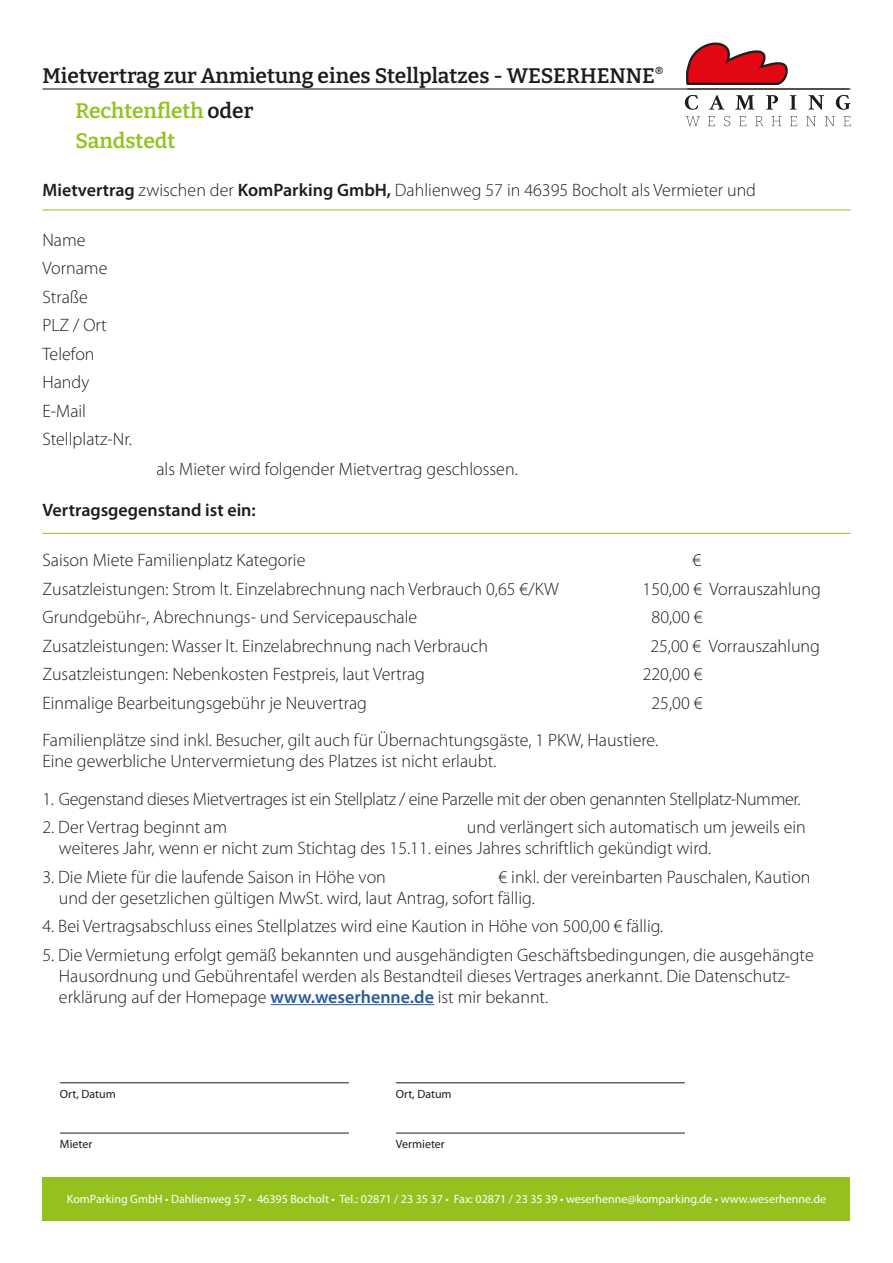
<style>
.page{position:relative;width:893px;height:1263px;background:#fff}
.page>*{position:absolute;margin:0;border:0;box-sizing:border-box;transform-origin:0 0}
.t1{font:600 21px/34.2px "Bitter";color:#1d1d1b}
.t2{font:600 21px "Bitter";color:#95c11f}
.t3{font:300 18px/28.5px "Myriad Pro";color:#1d1d1b}
.t4{font:300 18px "Myriad Pro";letter-spacing:-.02em;color:#1d1d1b}
.t5{font:600 18px "Myriad Pro";color:#1d1d1b}
.t6{font:12px "Myriad Pro";color:#fff}
.t7{font:12px "Myriad Pro";color:#1d1d1b}
.s1{color:#95c11f}
.s2{font-weight:600}
.s3{font-weight:600;color:#275b9b}
</style>
<div class="page">
<svg style="left:685px;top:95px;width:13px;height:15px"></svg>
<svg style="left:709px;top:95px;width:15px;height:15px"></svg>
<svg style="left:735px;top:95px;width:19px;height:15px"></svg>
<svg style="left:766px;top:95px;width:12px;height:15px"></svg>
<svg style="left:790px;top:95px;width:6px;height:15px"></svg>
<svg style="left:808px;top:95px;width:16px;height:15px"></svg>
<svg style="left:836px;top:95px;width:14px;height:15px"></svg>
<svg style="left:686px;top:116px;width:14px;height:10px"></svg>
<svg style="left:708px;top:116px;width:7px;height:10px"></svg>
<svg style="left:724px;top:116px;width:6px;height:10px"></svg>
<svg style="left:739px;top:116px;width:7px;height:10px"></svg>
<svg style="left:755px;top:116px;width:8px;height:10px"></svg>
<svg style="left:771px;top:116px;width:10px;height:10px"></svg>
<svg style="left:790px;top:116px;width:7px;height:10px"></svg>
<svg style="left:806px;top:116px;width:10px;height:10px"></svg>
<svg style="left:825px;top:116px;width:10px;height:10px"></svg>
<svg style="left:843px;top:116px;width:7px;height:10px"></svg>
<svg style="left:686px;top:43px;width:102px;height:42px"></svg>
<hr style="left:43px;top:88px;width:807px;height:2px;background:#1d1d1b">
<hr style="left:271px;top:1004px;width:163px;height:1px;background:#275b9b">
<div style="left:43px;top:1177px;width:807px;height:43px;background:#95c11f"></div>
<hr style="left:43px;top:209px;width:807px;height:1px;background:#95c11f">
<hr style="left:43px;top:533px;width:807px;height:1px;background:#95c11f">
<hr style="left:60px;top:1082px;width:289px;height:1px;background:#1d1d1b">
<hr style="left:396px;top:1082px;width:289px;height:1px;background:#1d1d1b">
<hr style="left:60px;top:1132px;width:289px;height:1px;background:#1d1d1b">
<hr style="left:396px;top:1132px;width:289px;height:1px;background:#1d1d1b">
<p class="t1" style="left:76px;top:58px;width:590px;text-indent:-33px">Mietvertrag zur Anmietung eines Stellplatzes - WESERHENNE<sup>®<br></sup><span class="s1">Rechtenfleth</span> oder</p>
<p class="t2" style="left:76px;top:127px;width:102px">Sandstedt</p>
<p class="t3" style="left:42px;top:175px;width:715px"><span class="s2">Mietvertrag</span> zwischen der <span class="s2">KomParking GmbH,</span> Dahlienweg 57 in 46395 Bocholt als Vermieter und</p>
<p class="t3" style="left:42px;top:225px;width:91px">Name<br>Vorname<br>Straße<br>PLZ / Ort<br>Telefon<br>Handy<br>E-Mail<br>Stellplatz-Nr.</p>
<p class="t3" style="left:156px;top:455px;width:363px">als Mieter wird folgender Mietvertrag geschlossen.</p>
<p class="t5" style="left:43px;top:499px;width:215px">Vertragsgegenstand ist ein:</p>
<p class="t3" style="left:43px;top:546px;width:264px">Saison Miete Familienplatz Kategorie</p>
<p class="t3" style="left:692px;top:546px;width:10px">€</p>
<p class="t3" style="left:43px;top:574px;width:518px">Zusatzleistungen: Strom lt. Einzelabrechnung nach Verbrauch 0,65 €/KW</p>
<p class="t3" style="left:642px;top:574px;width:180px">150,00 € Vorrauszahlung</p>
<p class="t3" style="left:43px;top:603px;width:376px">Grundgebühr-, Abrechnungs- und Servicepauschale</p>
<p class="t3" style="left:651px;top:603px;width:52px">80,00 €</p>
<p class="t3" style="left:42px;top:631px;width:447px">Zusatzleistungen: Wasser lt. Einzelabrechnung nach Verbrauch</p>
<p class="t3" style="left:650px;top:631px;width:171px">25,00 € Vorrauszahlung</p>
<p class="t3" style="left:42px;top:660px;width:384px">Zusatzleistungen: Nebenkosten Festpreis, laut Vertrag</p>
<p class="t3" style="left:643px;top:660px;width:61px">220,00 €</p>
<p class="t3" style="left:42px;top:688px;width:326px">Einmalige Bearbeitungsgebühr je Neuvertrag</p>
<p class="t3" style="left:42px;top:684px;width:662px;line-height:37.5px;text-indent:609px">25,00 €<br>Familienplätze sind inkl. Besucher, gilt auch für Übernachtungsgäste, 1 PKW, Haustiere.</p>
<p class="t3" style="left:42px;top:747px;width:455px">Eine gewerbliche Untervermietung des Platzes ist nicht erlaubt.</p>
<p class="t4" style="left:42px;top:788px;width:760px">1. Gegenstand dieses Mietvertrages ist ein Stellplatz / eine Parzelle mit der oben genannten Stellplatz-Nummer.</p>
<p class="t3" style="left:42px;top:813px;width:186px">2. Der Vertrag beginnt am</p>
<p class="t3" style="left:59px;top:817px;width:748px;line-height:21px;text-indent:408px">und verlängert sich automatisch um jeweils ein weiteres Jahr, wenn er nicht zum Stichtag des 15.11. eines Jahres schriftlich gekündigt wird.</p>
<p class="t3" style="left:42px;top:862px;width:345px">3. Die Miete für die laufende Saison in Höhe von</p>
<p class="t3" style="left:59px;top:866px;width:753px;line-height:21px;text-indent:440px">€ inkl. der vereinbarten Pauschalen, Kaution und der gesetzlichen gültigen MwSt. wird, laut Antrag, sofort fällig.</p>
<p class="t3" style="left:42px;top:912px;width:622px">4. Bei Vertragsabschluss eines Stellplatzes wird eine Kaution in Höhe von 500,00 € fällig.</p>
<p class="t3" style="left:59px;top:944px;width:756px;line-height:21px;text-indent:-17px">5. Die Vermietung erfolgt gemäß bekannten und ausgehändigten Geschäftsbedingungen, die ausgehängte<br>Hausordnung und Gebührentafel werden als Bestandteil dieses Vertrages anerkannt. Die Datenschutz&shy;erklärung auf der Homepage <span class="s3">www.weserhenne.de</span> ist mir bekannt.</p>
<p class="t7" style="left:60px;top:1086px;width:57px">Ort, Datum</p>
<p class="t7" style="left:396px;top:1086px;width:57px">Ort, Datum</p>
<p class="t7" style="left:60px;top:1136px;width:34px">Mieter</p>
<p class="t7" style="left:396px;top:1136px;width:50px">Vermieter</p>
<p class="t6" style="left:67px;top:1192px;width:761px">KomParking GmbH • Dahlienweg 57 • 46395 Bocholt • Tel.: 02871 / 23 35 37 • Fax: 02871 / 23 35 39 • weserhenne@komparking.de • www.weserhenne.de</p>
</div>
